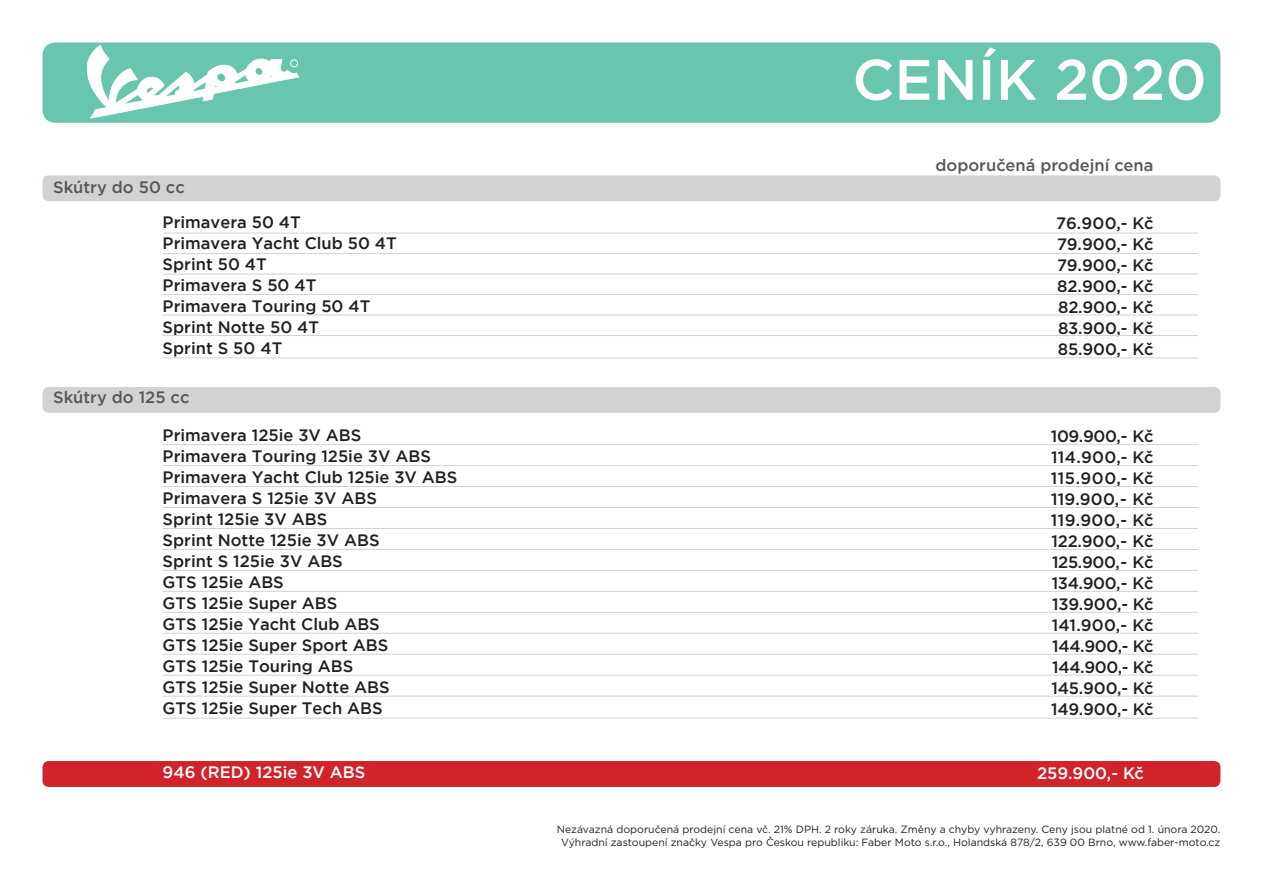
<style>
.page{position:relative;width:1263px;height:893px;background:#fff}
.page>*{position:absolute;margin:0;border:0;box-sizing:border-box;transform-origin:0 0}
.t1{font:500 57px "Gotham";color:#fff}
.t2{font:500 16.5px/21px "Gotham";color:#231f20}
.t3{font:500 16.5px/21px "Gotham";letter-spacing:-.015em;color:#231f20;text-align:justify}
.t4{font:500 16.5px "Gotham";color:#57585a}
.t5{font:500 16.5px "Gotham";color:#57585a}
.t6{font:500 16.5px "Gotham";color:#fff}
.t7{font:500 16.5px "Gotham";color:#fff}
.t8{font:10.5px/12.6px "Gotham";color:#231f20;text-align:center}
</style>
<div class="page">
<div style="left:43px;top:43px;width:1177px;height:80px;background:#68c5ae;border-radius:13px"></div>
<svg style="left:87px;top:46px;width:212px;height:72px"></svg>
<div style="left:290px;top:60px;width:8px;height:7px;border:1px solid #fff;border-radius:50%"></div>
<div style="left:43px;top:175px;width:1177px;height:26px;background:#d1d2d4;border-radius:6px"></div>
<div style="left:43px;top:387px;width:1177px;height:26px;background:#d1d2d4;border-radius:6px"></div>
<hr style="left:163px;top:528px;width:1035px;height:1px;background:#d1d2d4">
<hr style="left:163px;top:633px;width:1035px;height:1px;background:#d1d2d4">
<hr style="left:163px;top:696px;width:1035px;height:1px;background:#d1d2d4">
<hr style="left:163px;top:570px;width:1035px;height:1px;background:#d1d2d4">
<hr style="left:163px;top:675px;width:1035px;height:1px;background:#d1d2d4">
<hr style="left:163px;top:507px;width:1035px;height:1px;background:#d1d2d4">
<hr style="left:163px;top:612px;width:1035px;height:1px;background:#d1d2d4">
<hr style="left:163px;top:465px;width:1035px;height:1px;background:#d1d2d4">
<hr style="left:163px;top:253px;width:1035px;height:1px;background:#d1d2d4">
<hr style="left:163px;top:294px;width:1035px;height:1px;background:#d1d2d4">
<hr style="left:163px;top:335px;width:1035px;height:1px;background:#d1d2d4">
<hr style="left:163px;top:549px;width:1035px;height:1px;background:#d1d2d4">
<hr style="left:163px;top:718px;width:1035px;height:1px;background:#d1d2d4">
<hr style="left:163px;top:654px;width:1035px;height:1px;background:#d1d2d4">
<hr style="left:163px;top:486px;width:1035px;height:1px;background:#d1d2d4">
<hr style="left:163px;top:591px;width:1035px;height:1px;background:#d1d2d4">
<hr style="left:163px;top:444px;width:1035px;height:1px;background:#d1d2d4">
<hr style="left:163px;top:233px;width:1035px;height:1px;background:#d1d2d4">
<hr style="left:163px;top:274px;width:1035px;height:1px;background:#d1d2d4">
<hr style="left:163px;top:315px;width:1035px;height:1px;background:#d1d2d4">
<div style="left:43px;top:761px;width:1177px;height:26px;background:#d1232a;border-radius:6px"></div>
<hr style="left:163px;top:357px;width:1035px;height:1px;background:#d1d2d4">
<h1 class="t1" style="left:852px;top:47px;width:356px">CENÍK 2020</h1>
<p class="t4" style="left:53px;top:178px;width:133px">Skútry do 50 cc</p>
<p class="t5" style="left:935px;top:154px;width:219px">doporučená prodejní cena</p>
<p class="t2" style="left:163px;top:211px;width:236px">Primavera 50 4T<br>Primavera Yacht Club 50 4T<br>Sprint 50 4T<br>Primavera S 50 4T<br>Primavera Touring 50 4T<br>Sprint Notte 50 4T<br>Sprint S 50 4T</p>
<p class="t3" style="left:1056px;top:213px;width:99px">76.900,- Kč 79.900,- Kč 79.900,- Kč 82.900,- Kč 82.900,- Kč 83.900,- Kč 85.900,- Kč</p>
<p class="t4" style="left:53px;top:388px;width:138px">Skútry do 125 cc</p>
<p class="t2" style="left:163px;top:424px;width:296px">Primavera 125ie 3V ABS<br>Primavera Touring 125ie 3V ABS<br>Primavera Yacht Club 125ie 3V ABS<br>Primavera S 125ie 3V ABS<br>Sprint 125ie 3V ABS<br>Sprint Notte 125ie 3V ABS<br>Sprint S 125ie 3V ABS<br>GTS 125ie ABS<br>GTS 125ie Super ABS<br>GTS 125ie Yacht Club ABS<br>GTS 125ie Super Sport ABS<br>GTS 125ie Touring ABS<br>GTS 125ie Super Notte ABS<br>GTS 125ie Super Tech ABS</p>
<p class="t3" style="left:1051px;top:425px;width:104px">109.900,- Kč 114.900,- Kč 115.900,- Kč 119.900,- Kč 119.900,- Kč 122.900,- Kč 125.900,- Kč 134.900,- Kč 139.900,- Kč 141.900,- Kč 144.900,- Kč 144.900,- Kč 145.900,- Kč 149.900,- Kč</p>
<p class="t6" style="left:163px;top:763px;width:204px">946 (RED) 125ie 3V ABS</p>
<p class="t7" style="left:1037px;top:762px;width:108px">259.900,- Kč</p>
<p class="t8" style="left:557px;top:823px;width:665px">Nezávazná doporučená prodejní cena vč. 21% DPH. 2 roky záruka. Změny a chyby vyhrazeny. Ceny jsou platné od 1. února 2020.<br>Výhradní zastoupení značky Vespa pro Českou republiku: Faber Moto s.r.o., Holandská 878/2, 639 00 Brno, www.faber-moto.cz</p>
</div>
